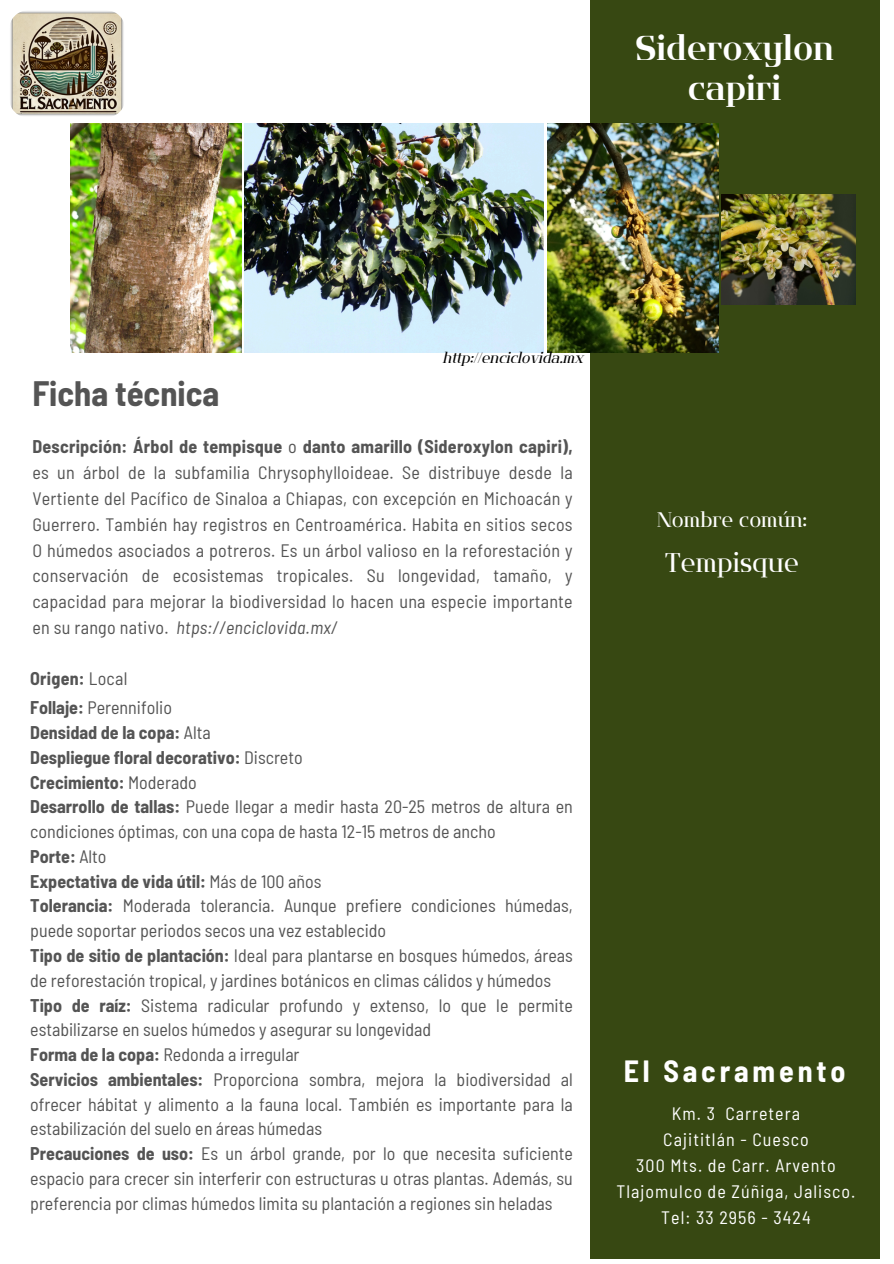
<style>
.page{position:relative;width:894px;height:1264px;background:#fff}
.page>*{position:absolute;margin:0;border:0;box-sizing:border-box;transform-origin:0 0}
.t1{font:34.5px/40.5px "Flatory Serif 700";color:#fff;text-align:center}
.t2{font:700 semi-condensed 34.5px "Barlow";color:#545454}
.t3{font:700 semi-condensed 30px "Barlow";letter-spacing:.13em;color:#fff}
.t4{font:27px "Flatory Serif 400";color:#fff}
.t5{font:21px "Flatory Serif 400";color:#fff}
.t6{font:semi-condensed 18px/24.8px "Barlow";color:#545454}
.t7{font:semi-condensed 18px/26px "Barlow";letter-spacing:.055em;color:#fff;text-align:center}
.t8{font:15px "Flatory Serif 400 It";color:#000}
.s1{font-weight:700}
.s2{font-style:italic}
</style>
<div class="page">
<div style="left:589px;top:0;width:290px;height:1258px;background:#374812"></div>
<img style="left:70px;top:123px;width:171px;height:229px">
<img style="left:244px;top:123px;width:300px;height:229px">
<img style="left:721px;top:194px;width:134px;height:110px">
<img style="left:547px;top:123px;width:171px;height:229px">
<img style="left:9px;top:10px;width:116px;height:108px;border-radius:20px">
<h1 class="t1" style="left:635px;top:28px;width:200px">Sideroxylon capiri</h1>
<h1 class="t2" style="left:32px;top:372px;width:188px">Ficha técnica</h1>
<p class="t8" style="left:442px;top:349px;width:142px">http://enciclovida.mx</p>
<p class="t6" style="left:32px;top:433px;width:541px;line-height:25.8px;text-align:justify"><span class="s1">Descripción: Árbol de tempisque</span> o <span class="s1">danto amarillo (Sideroxylon capiri), </span>es un árbol de la subfamilia Chrysophylloideae. Se distribuye desde la Vertiente del Pacífico de Sinaloa a Chiapas, con excepción en Michoacán y Guerrero. También hay registros en Centroamérica. Habita en sitios secos O húmedos asociados a potreros. Es un árbol valioso en la reforestación y conservación de ecosistemas tropicales. Su longevidad, tamaño, y capacidad para mejorar la biodiversidad lo hacen una especie importante en su rango nativo. <span class="s2">htps://enciclovida.mx/</span></p>
<p class="t6" style="left:30px;top:663px;width:143px;line-height:29.2px"><span class="s1">Origen:</span> Local<br><span class="s1">Follaje:</span> Perennifolio</p>
<p class="t6" style="left:30px;top:719px;width:544px"><span class="s1">Densidad de la copa:</span> Alta<br><span class="s1">Despliegue floral decorativo:</span> Discreto<br><span class="s1">Crecimiento:</span> Moderado<br><span class="s1">Desarrollo de tallas:</span> Puede llegar a medir hasta 20-25 metros de altura en condiciones óptimas, con una copa de hasta 12-15 metros de ancho<br><span class="s1">Porte:</span> Alto<br><span class="s1">Expectativa de vida útil:</span> Más de 100 años<br><span class="s1">Tolerancia:</span> Moderada tolerancia. Aunque prefiere condiciones húmedas, puede soportar periodos secos una vez establecido<br><span class="s1">Tipo de sitio de plantación:</span> Ideal para plantarse en bosques húmedos, áreas de reforestación tropical, y jardines botánicos en climas cálidos y húmedos <span class="s1">Tipo de raíz:</span> Sistema radicular profundo y extenso, lo que le permite estabilizarse en suelos húmedos y asegurar su longevidad<br><span class="s1">Forma de la copa:</span> Redonda a irregular<br><span class="s1">Servicios ambientales:</span> Proporciona sombra, mejora la biodiversidad al ofrecer hábitat y alimento a la fauna local. También es importante para la estabilización del suelo en áreas húmedas<br><span class="s1">Precauciones de uso:</span> Es un árbol grande, por lo que necesita suficiente espacio para crecer sin interferir con estructuras u otras plantas. Además, su preferencia por climas húmedos limita su plantación a regiones sin heladas</p>
<p class="t5" style="left:657px;top:507px;width:152px">Nombre común:</p>
<h3 class="t4" style="left:665px;top:547px;width:135px">Tempisque</h3>
<h2 class="t3" style="left:623px;top:1051px;width:223px">El Sacramento</h2>
<p class="t7" style="left:616px;top:1099px;width:240px">Km. 3 Carretera<br>Cajititlán - Cuesco<br>300 Mts. de Carr. Arvento<br>Tlajomulco de Zúñiga, Jalisco.<br>Tel: 33 2956 - 3424</p>
</div>
